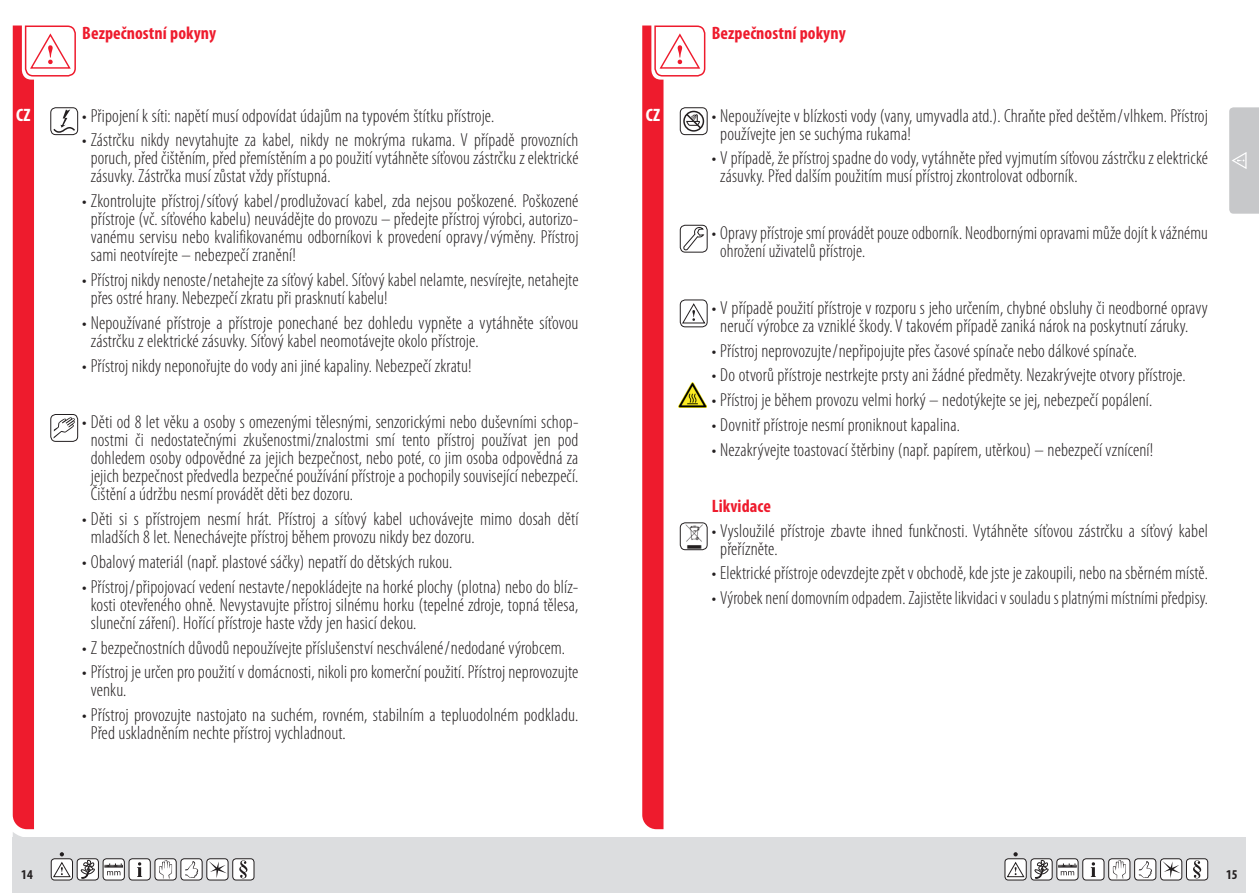
<style>
.page{position:relative;width:1259px;height:893px;background:#fff}
.page>*{position:absolute;margin:0;border:0;box-sizing:border-box;transform-origin:0 0}
.t1{font:300 condensed 18.9px/18px "Myriad Pro";letter-spacing:.005em;color:#231f20}
.t2{font:700 condensed 18px "Myriad Pro";letter-spacing:.005em;color:#ee1b2d}
.t3{font:700 condensed 18px "Myriad Pro";color:#fff}
.t4{font:700 condensed 13.5px "Myriad Pro";color:#231f20}
</style>
<div class="page">
<div style="left:13px;top:838px;width:1233px;height:55px;background:#dcdddf"></div>
<div style="left:77px;top:859px;width:21px;height:21px;background:#fff;border-radius:3px"></div>
<div style="left:77px;top:858px;width:22px;height:22px;border:1px solid #231f20;border-radius:3px"></div>
<svg style="left:80px;top:859px;width:15px;height:20px"></svg>
<div style="left:103px;top:859px;width:21px;height:21px;background:#fff;border-radius:3px"></div>
<div style="left:103px;top:858px;width:22px;height:22px;border:1px solid #231f20;border-radius:3px"></div>
<svg style="left:104px;top:863px;width:19px;height:12px"></svg>
<svg style="left:51px;top:859px;width:21px;height:21px"></svg>
<div style="left:51px;top:858px;width:22px;height:22px;border:1px solid #231f20;border-radius:3px"></div>
<svg style="left:52px;top:862px;width:19px;height:15px"></svg>
<div style="left:129px;top:859px;width:21px;height:21px;background:#fff;border-radius:3px"></div>
<div style="left:129px;top:858px;width:21px;height:22px;border:1px solid #231f20;border-radius:3px"></div>
<svg style="left:137px;top:862px;width:5px;height:15px"></svg>
<div style="left:181px;top:859px;width:21px;height:21px;background:#fff;border-radius:3px"></div>
<div style="left:181px;top:858px;width:21px;height:22px;border:1px solid #231f20;border-radius:3px"></div>
<svg style="left:185px;top:861px;width:13px;height:17px"></svg>
<div style="left:233px;top:859px;width:21px;height:21px;background:#fff;border-radius:3px"></div>
<div style="left:232px;top:858px;width:22px;height:22px;border:1px solid #231f20;border-radius:3px"></div>
<svg style="left:239px;top:860px;width:8px;height:18px"></svg>
<div style="left:207px;top:859px;width:21px;height:21px;background:#fff;border-radius:3px"></div>
<div style="left:207px;top:858px;width:21px;height:22px;border:1px solid #231f20;border-radius:3px"></div>
<svg style="left:208px;top:861px;width:19px;height:17px"></svg>
<div style="left:155px;top:859px;width:21px;height:21px;background:#fff;border-radius:3px"></div>
<div style="left:155px;top:858px;width:21px;height:22px;border:1px solid #231f20;border-radius:3px"></div>
<svg style="left:159px;top:860px;width:13px;height:19px"></svg>
<div style="left:1031px;top:859px;width:21px;height:21px;background:#fff;border-radius:3px"></div>
<div style="left:1030px;top:858px;width:22px;height:22px;border:1px solid #231f20;border-radius:3px"></div>
<svg style="left:1034px;top:859px;width:14px;height:20px"></svg>
<div style="left:1056px;top:859px;width:22px;height:21px;background:#fff;border-radius:3px"></div>
<div style="left:1056px;top:858px;width:22px;height:22px;border:1px solid #231f20;border-radius:3px"></div>
<svg style="left:1058px;top:863px;width:19px;height:12px"></svg>
<svg style="left:1005px;top:859px;width:21px;height:21px"></svg>
<div style="left:1004px;top:858px;width:22px;height:22px;border:1px solid #231f20;border-radius:3px"></div>
<svg style="left:1006px;top:862px;width:19px;height:15px"></svg>
<div style="left:1082px;top:859px;width:22px;height:21px;background:#fff;border-radius:3px"></div>
<div style="left:1082px;top:858px;width:22px;height:22px;border:1px solid #231f20;border-radius:3px"></div>
<svg style="left:1090px;top:862px;width:6px;height:15px"></svg>
<div style="left:1134px;top:859px;width:22px;height:21px;background:#fff;border-radius:3px"></div>
<div style="left:1134px;top:858px;width:22px;height:22px;border:1px solid #231f20;border-radius:3px"></div>
<svg style="left:1138px;top:861px;width:14px;height:17px"></svg>
<div style="left:1186px;top:859px;width:21px;height:21px;background:#fff;border-radius:3px"></div>
<div style="left:1186px;top:858px;width:22px;height:22px;border:1px solid #231f20;border-radius:3px"></div>
<svg style="left:1193px;top:860px;width:8px;height:18px"></svg>
<div style="left:1160px;top:859px;width:21px;height:21px;background:#fff;border-radius:3px"></div>
<div style="left:1160px;top:858px;width:22px;height:22px;border:1px solid #231f20;border-radius:3px"></div>
<svg style="left:1162px;top:861px;width:18px;height:17px"></svg>
<div style="left:1108px;top:859px;width:22px;height:21px;background:#fff;border-radius:3px"></div>
<div style="left:1108px;top:858px;width:22px;height:22px;border:1px solid #231f20;border-radius:3px"></div>
<svg style="left:1112px;top:860px;width:13px;height:19px"></svg>
<svg style="left:1229px;top:107px;width:30px;height:107px;background:#c8c9cb"></svg>
<svg style="left:1013px;top:852px;width:4px;height:4px"></svg>
<svg style="left:60px;top:852px;width:4px;height:4px"></svg>
<div style="left:680px;top:107px;width:27px;height:28px;border:1px solid #231f20;border-radius:5px"></div>
<div style="left:680px;top:225px;width:27px;height:28px;border:1px solid #231f20;border-radius:5px"></div>
<div style="left:680px;top:300px;width:27px;height:27px;border:1px solid #231f20;border-radius:5px"></div>
<svg style="left:642px;top:25px;width:64px;height:804px"></svg>
<div style="left:50px;top:107px;width:28px;height:28px;border:1px solid #231f20;border-radius:5px"></div>
<div style="left:50px;top:414px;width:28px;height:28px;border:1px solid #231f20;border-radius:5px"></div>
<svg style="left:13px;top:25px;width:64px;height:813px"></svg>
<img style="left:680px;top:523px;width:27px;height:27px">
<div style="left:680px;top:522px;width:27px;height:28px;border:1px solid #231f20;border-radius:5px"></div>
<img style="left:679px;top:383px;width:27px;height:24px">
<p class="t2" style="left:82px;top:23px;width:135px">Bezpečnostní pokyny</p>
<p class="t2" style="left:712px;top:23px;width:135px">Bezpečnostní pokyny</p>
<p class="t1" style="left:82px;top:107px;width:413px">• Připojení k síti: napětí musí odpovídat údajům na typovém štítku přístroje.</p>
<p class="t1" style="left:91px;top:132px;width:489px;text-align:justify;text-indent:-9px">• Zástrčku nikdy nevytahujte za kabel, nikdy ne mokrýma rukama. V případě provozních poruch, před čištěním, před přemístěním a po použití vytáhněte síťovou zástrčku z elektrické zásuvky. Zástrčka musí zůstat vždy přístupná.</p>
<p class="t3" style="left:16px;top:105px;width:16px">CZ</p>
<p class="t3" style="left:646px;top:105px;width:16px">CZ</p>
<p class="t1" style="left:91px;top:192px;width:489px;text-align:justify;text-indent:-9px">• Zkontrolujte přístroj/síťový kabel/prodlužovací kabel, zda nejsou poškozené. Poškozené přístroje (vč. síťového kabelu) neuvádějte do provozu – předejte přístroj výrobci, autorizo&shy;vanému servisu nebo kvalifikovanému odborníkovi k provedení opravy/výměny. Přístroj sami neotvírejte – nebezpečí zranění!</p>
<p class="t1" style="left:91px;top:271px;width:489px;text-indent:-9px">• Přístroj nikdy nenoste/netahejte za síťový kabel. Síťový kabel nelamte, nesvírejte, netahejte přes ostré hrany. Nebezpečí zkratu při prasknutí kabelu!</p>
<p class="t1" style="left:91px;top:314px;width:489px;text-indent:-9px">• Nepoužívané přístroje a přístroje ponechané bez dohledu vypněte a vytáhněte síťovou zástrčku z elektrické zásuvky. Síťový kabel neomotávejte okolo přístroje.</p>
<p class="t1" style="left:82px;top:357px;width:391px">• Přístroj nikdy neponořujte do vody ani jiné kapaliny. Nebezpečí zkratu!</p>
<p class="t1" style="left:91px;top:413px;width:489px;text-align:justify;text-indent:-8px">• Děti od 8 let věku a osoby s omezenými tělesnými, senzorickými nebo duševními schop&shy;nostmi či nedostatečnými zkušenostmi/znalostmi smí tento přístroj používat jen pod dohledem osoby odpovědné za jejich bezpečnost, nebo poté, co jim osoba odpovědná za jejich bezpečnost předvedla bezpečné používání přístroje a pochopily související nebezpečí.<br>Čištění a údržbu nesmí provádět děti bez dozoru.</p>
<p class="t1" style="left:91px;top:510px;width:489px;text-indent:-9px">• Děti si s přístrojem nesmí hrát. Přístroj a síťový kabel uchovávejte mimo dosah dětí mladších 8 let. Nenechávejte přístroj během provozu nikdy bez dozoru.</p>
<p class="t1" style="left:82px;top:553px;width:371px">• Obalový materiál (např. plastové sáčky) nepatří do dětských rukou.</p>
<p class="t1" style="left:91px;top:578px;width:489px;text-align:justify;text-indent:-9px">• Přístroj/připojovací vedení nestavte/nepokládejte na horké plochy (plotna) nebo do blíz&shy;kosti otevřeného ohně. Nevystavujte přístroj silnému horku (tepelné zdroje, topná tělesa, sluneční záření). Hořící přístroje haste vždy jen hasicí dekou.</p>
<p class="t1" style="left:82px;top:639px;width:484px">• Z bezpečnostních důvodů nepoužívejte příslušenství neschválené/nedodané výrobcem.</p>
<p class="t1" style="left:91px;top:663px;width:489px;text-indent:-9px">• Přístroj je určen pro použití v domácnosti, nikoli pro komerční použití. Přístroj neprovozujte venku.</p>
<p class="t1" style="left:91px;top:706px;width:489px;text-indent:-8px">• Přístroj provozujte nastojato na suchém, rovném, stabilním a tepluodolném podkladu.<br>Před uskladněním nechte přístroj vychladnout.</p>
<p class="t1" style="left:720px;top:107px;width:489px;text-indent:-9px">• Nepoužívejte v blízkosti vody (vany, umyvadla atd.). Chraňte před deštěm/vlhkem. Přístroj používejte jen se suchýma rukama!</p>
<p class="t1" style="left:720px;top:150px;width:489px;text-indent:-8px">• V případě, že přístroj spadne do vody, vytáhněte před vyjmutím síťovou zástrčku z elektrické zásuvky. Před dalším použitím musí přístroj zkontrolovat odborník.</p>
<p class="t1" style="left:720px;top:224px;width:489px;text-indent:-9px">• Opravy přístroje smí provádět pouze odborník. Neodbornými opravami může dojít k vážnému ohrožení uživatelů přístroje.</p>
<p class="t1" style="left:712px;top:299px;width:497px;text-align:center">• V případě použití přístroje v rozporu s jeho určením, chybné obsluhy či neodborné opravy neručí výrobce za vzniklé škody. V takovém případě zaniká nárok na poskytnutí záruky.</p>
<p class="t1" style="left:712px;top:342px;width:427px">• Přístroj neprovozujte/nepřipojujte přes časové spínače nebo dálkové spínače.</p>
<p class="t1" style="left:712px;top:367px;width:475px">• Do otvorů přístroje nestrkejte prsty ani žádné předměty. Nezakrývejte otvory přístroje.</p>
<p class="t1" style="left:712px;top:416px;width:250px">• Dovnitř přístroje nesmí proniknout kapalina.</p>
<p class="t1" style="left:712px;top:391px;width:442px">• Přístroj je během provozu velmi horký – nedotýkejte se jej, nebezpečí popálení.</p>
<p class="t1" style="left:712px;top:441px;width:443px">• Nezakrývejte toastovací štěrbiny (např. papírem, utěrkou) – nebezpečí vznícení!</p>
<p class="t2" style="left:712px;top:496px;width:61px">Likvidace</p>
<p class="t1" style="left:720px;top:522px;width:489px;text-indent:-9px">• Vysloužilé přístroje zbavte ihned funkčnosti. Vytáhněte síťovou zástrčku a síťový kabel přeřízněte.</p>
<p class="t1" style="left:712px;top:565px;width:497px">• Elektrické přístroje odevzdejte zpět v obchodě, kde jste je zakoupili, nebo na sběrném místě.</p>
<p class="t1" style="left:712px;top:589px;width:498px">• Výrobek není domovním odpadem. Zajistěte likvidaci v souladu s platnými místními předpisy.</p>
<p class="t4" style="left:21px;top:867px;width:13px">14</p>
<p class="t4" style="left:1226px;top:867px;width:13px">15</p>
</div>
